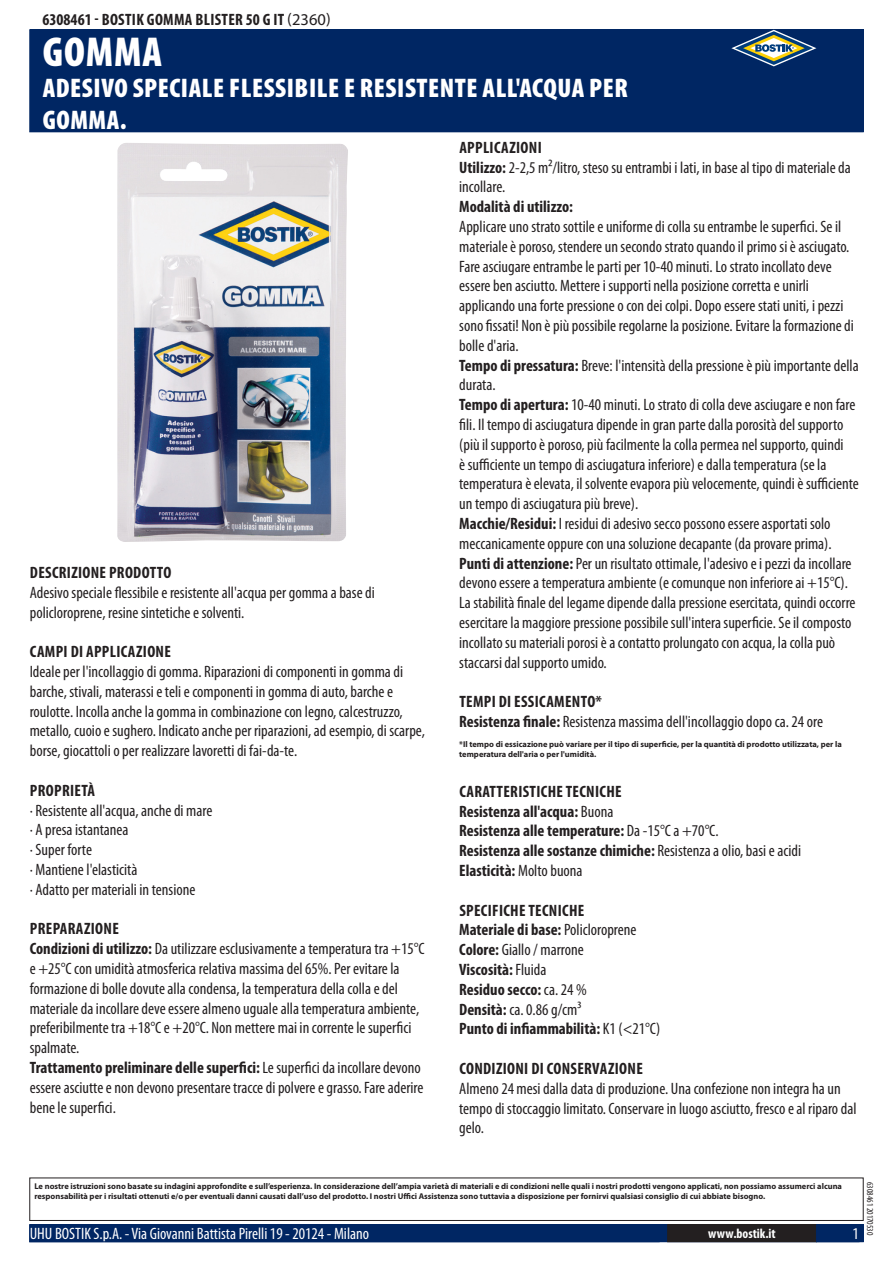
<style>
.page{position:relative;width:893px;height:1263px;background:#fff}
.page>*{position:absolute;margin:0;border:0;box-sizing:border-box;transform-origin:0 0}
.PageHeader{font:900 condensed 42px "Myriad Pro";letter-spacing:.02em;color:#fff}
.PageSubheader{font:900 condensed 27px/32.4px "Myriad Pro";letter-spacing:.02em;color:#fff}
.Regular{font:condensed 16.5px/19.8px "Myriad Pro";color:#231f20}
.Regular-2{font:700 condensed 16.5px "Myriad Pro";letter-spacing:.02em;color:#231f20}
.ContactData{font:condensed 16.5px "Myriad Pro";color:#fff}
.TOCItem{font:700 condensed 16.5px "Myriad Pro";letter-spacing:.02em;color:#231f20}
.URL{font:700 condensed 13.5px "Myriad Pro";color:#fff}
.Revisie{font:condensed 9px "Myriad Pro";color:#231f20}
.Disclaimer{font:700 8.4px/10.1px "Myriad Pro";color:#231f20}
.s1{font-weight:400;font-stretch:normal}
.s2{font-weight:700}
.s3{font-weight:400}
</style>
<div class="page">
<div style="left:30px;top:30px;width:833px;height:102px;background:#002663"></div>
<svg style="left:731px;top:30px;width:85px;height:36px"></svg>
<div style="left:29px;top:1177px;width:835px;height:44px;border:1px solid #231f20"></div>
<div style="left:30px;top:1225px;width:833px;height:17px;background:#002663"></div>
<div style="left:29px;top:1224px;width:835px;height:18px;border:1px solid #002663"></div>
<div style="left:668px;top:1225px;width:148px;height:17px;background:#231f20"></div>
<div style="left:667px;top:1224px;width:150px;height:18px;border:1px solid #231f20"></div>
<img style="left:117px;top:143px;width:231px;height:399px">
<p class="TOCItem" style="left:43px;top:9px;width:290px">6308461 - Bostik Gomma Blister 50 g IT <span class="s1">(2360)</span></p>
<p class="PageHeader" style="left:43px;top:25px;width:121px">GOMMA</p>
<p class="PageSubheader" style="left:43px;top:71px;width:587px">ADESIVO SPECIALE FLESSIBILE E RESISTENTE ALL'ACQUA PER<br>GOMMA.</p>
<p class="Regular-2" style="left:30px;top:562px;width:143px">Descrizione prodotto</p>
<p class="Regular" style="left:30px;top:582px;width:347px">Adesivo speciale flessibile e resistente all'acqua per gomma a base di policloroprene, resine sintetiche e solventi.</p>
<p class="Regular-2" style="left:30px;top:641px;width:143px">Campi di applicazione</p>
<p class="Regular" style="left:30px;top:661px;width:397px">Ideale per l'incollaggio di gomma. Riparazioni di componenti in gomma di barche, stivali, materassi e teli e componenti in gomma di auto, barche e roulotte. Incolla anche la gomma in combinazione con legno, calcestruzzo, metallo, cuoio e sughero. Indicato anche per riparazioni, ad esempio, di scarpe, borse, giocattoli o per realizzare lavoretti di fai-da-te.</p>
<p class="Regular-2" style="left:30px;top:780px;width:67px">Proprietà</p>
<p class="Regular" style="left:30px;top:800px;width:184px">· Resistente all'acqua, anche di mare · A presa istantanea<br>· Super forte<br>· Mantiene l'elasticità<br>· Adatto per materiali in tensione</p>
<p class="Regular-2" style="left:30px;top:918px;width:90px">Preparazione</p>
<p class="Regular" style="left:30px;top:939px;width:396px"><span class="s2">Condizioni di utilizzo:</span> Da utilizzare esclusivamente a temperatura tra +1 5°C e +25°C con umidità atmosferica relativa massima del 65%. Per evitare la formazione di bolle dovute alla condensa, la temperatura della colla e del materiale da incollare deve essere almeno uguale alla temperatura ambiente, preferibilmente tra +1 8°C e +20°C. Non mettere mai in corrente le superfici spalmate.</p>
<p class="Regular" style="left:30px;top:1057px;width:395px"><span class="s2">Trattamento preliminare delle superfici:</span> Le superfici da incollare devono essere asciutte e non devono presentare tracce di polvere e grasso. Fare aderire bene le superfici.</p>
<p class="Regular-2" style="left:459px;top:137px;width:84px">Applicazioni</p>
<p class="Regular" style="left:459px;top:157px;width:393px"><span class="s2">Utilizzo:</span> 2-2,5 m²/litro, steso su entrambi i lati, in base al tipo di materiale da incollare.</p>
<p class="Regular-2" style="left:459px;top:196px;width:115px">Modalità di utilizzo:</p>
<p class="Regular" style="left:459px;top:216px;width:396px">Applicare uno strato sottile e uniforme di colla su entrambe le superfici. Se il materiale è poroso, stendere un secondo strato quando il primo si è asciugato.<br>Fare asciugare entrambe le parti per 1 0-40 minuti. Lo strato incollato deve essere ben asciutto. Mettere i supporti nella posizione corretta e unirli applicando una forte pressione o con dei colpi. Dopo essere stati uniti, i pezzi sono fissati! Non è più possibile regolarne la posizione. Evitare la formazione di bolle d'aria.</p>
<p class="Regular" style="left:459px;top:355px;width:401px"><span class="s2">Tempo di pressatura:</span> Breve: l'intensità della pressione è più importante della durata.</p>
<p class="Regular" style="left:459px;top:395px;width:401px"><span class="s2">Tempo di apertura:</span> 1 0-40 minuti. Lo strato di colla deve asciugare e non fare fili. Il tempo di asciugatura dipende in gran parte dalla porosità del supporto (più il supporto è poroso, più facilmente la colla permea nel supporto, quindi<br>è sufficiente un tempo di asciugatura inferiore) e dalla temperatura (se la temperatura è elevata, il solvente evapora più velocemente, quindi è sufficiente un tempo di asciugatura più breve).</p>
<p class="Regular" style="left:459px;top:513px;width:374px"><span class="s2">Macchie/Residui:</span> I residui di adesivo secco possono essere asportati solo meccanicamente oppure con una soluzione decapante (da provare prima).</p>
<p class="Regular" style="left:459px;top:553px;width:398px"><span class="s2">Punti di attenzione:</span> Per un risultato ottimale, l'adesivo e i pezzi da incollare devono essere a temperatura ambiente (e comunque non inferiore ai +1 5°C).<br>La stabilità finale del legame dipende dalla pressione esercitata, quindi occorre esercitare la maggiore pressione possibile sull'intera superficie. Se il composto incollato su materiali porosi è a contatto prolungato con acqua, la colla può staccarsi dal supporto umido.</p>
<p class="Regular-2" style="left:459px;top:691px;width:144px">Tempi di essicamento*</p>
<p class="Regular" style="left:459px;top:711px;width:365px"><span class="s2">Resistenza finale:</span> Resistenza massima dell'incollaggio dopo ca. 24 ore</p>
<p class="Disclaimer" style="left:459px;top:739px;width:384px">*Il tempo di essicazione può variare per il tipo di superficie, per la quantità di prodotto utilizzata, per la temperatura dell'aria o per l'umidità.</p>
<p class="Regular-2" style="left:459px;top:781px;width:164px">Caratteristiche Tecniche</p>
<p class="Regular-2" style="left:459px;top:801px;width:156px">Resistenza all'acqua: <span class="s3">Buona</span></p>
<p class="Regular-2" style="left:459px;top:821px;width:261px">Resistenza alle temperature: <span class="s3">Da -1 5°C a +70°C.</span></p>
<p class="Regular-2" style="left:459px;top:840px;width:343px">Resistenza alle sostanze chimiche: <span class="s3">Resistenza a olio, basi e acidi</span></p>
<p class="Regular-2" style="left:459px;top:860px;width:125px">Elasticità: <span class="s3">Molto buona</span></p>
<p class="Regular-2" style="left:459px;top:900px;width:126px">Specifiche tecniche</p>
<p class="Regular-2" style="left:459px;top:920px;width:179px">Materiale di base: <span class="s3">Policloroprene</span></p>
<p class="Regular" style="left:459px;top:940px;width:126px"><span class="s2">Colore:</span> Giallo / marrone</p>
<p class="Regular-2" style="left:459px;top:959px;width:89px">Viscosità: <span class="s3">Fluida</span></p>
<p class="Regular-2" style="left:459px;top:979px;width:129px">Residuo secco: <span class="s3">ca. 24 %</span></p>
<p class="Regular" style="left:459px;top:999px;width:124px"><span class="s2">Densità:</span> ca. 0.86 g/cm³</p>
<p class="Regular-2" style="left:459px;top:1019px;width:203px">Punto di infiammabilità: <span class="s3">K1 (&lt;21 °C)</span></p>
<p class="Regular-2" style="left:459px;top:1058px;width:185px">Condizioni di conservazione</p>
<p class="Regular" style="left:459px;top:1078px;width:399px">Almeno 24 mesi dalla data di produzione. Una confezione non integra ha un tempo di stoccaggio limitato. Conservare in luogo asciutto, fresco e al riparo dal gelo.</p>
<p class="Disclaimer" style="left:34px;top:1181px;width:809px">Le nostre istruzioni sono basate su indagini approfondite e sull’esperienza. In considerazione dell’ampia varietà di materiali e di condizioni nelle quali i nostri prodotti vengono applicati, non possiamo assumerci alcuna responsabilità per i risultati ottenuti e/o per eventuali danni causati dall’uso del prodotto. I nostri Uffici Assistenza sono tuttavia a disposizione per fornirvi qualsiasi consiglio di cui abbiate bisogno.</p>
<p class="ContactData" style="left:30px;top:1224px;width:341px">UHU BOSTIK S.p.A. - Via Giovanni Battista Pirelli 1 9 - 201 24 - Milano</p>
<p class="URL" style="left:708px;top:1225px;width:69px">www.bostik.it</p>
<p class="Revisie" style="left:875px;top:1182px;width:55px;rotate:90deg">6308461 201 70530</p>
</div>
